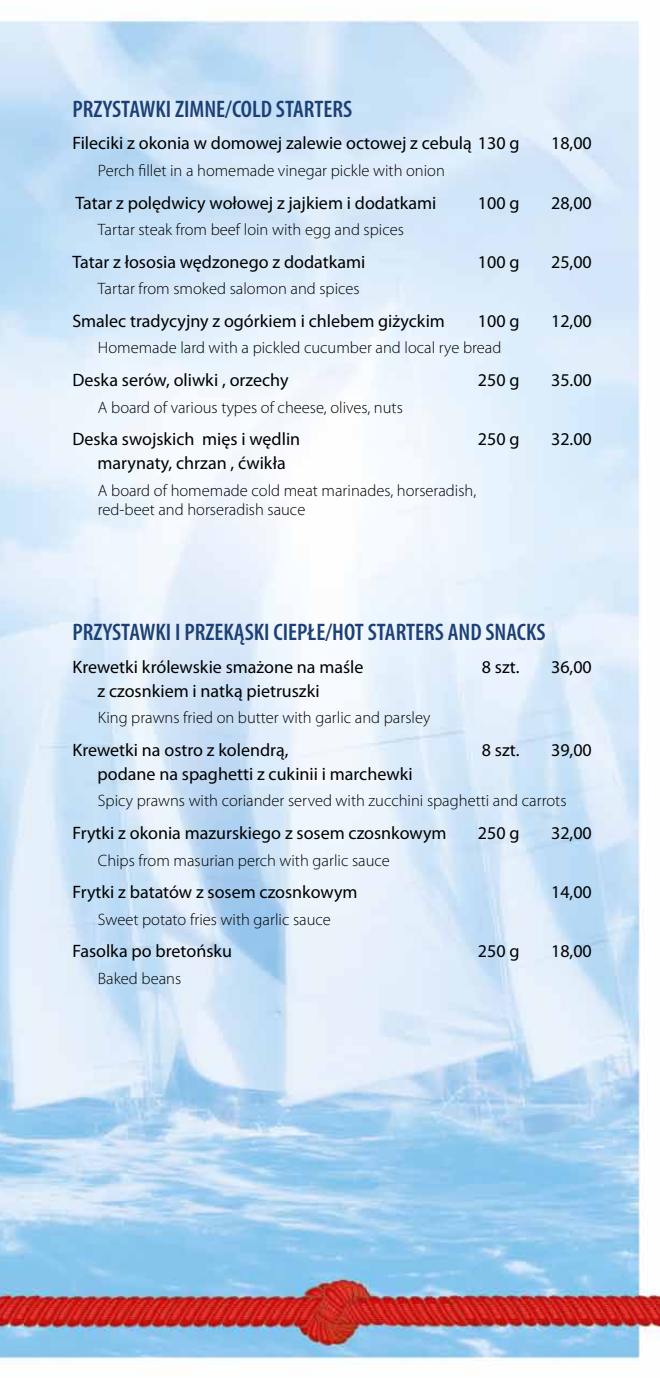
<style>
.page{position:relative;width:660px;height:1378px;background:#fff}
.page>*{position:absolute;margin:0;border:0;box-sizing:border-box;transform-origin:0 0}
.t1{font:600 condensed 24px "Myriad Pro";color:#1c4075}
.t2{font:18px "Myriad Pro";color:#000}
.t3{font:300 16.5px/19.8px "Myriad Pro";color:#000}
</style>
<div class="page">
<img style="left:0;top:18px;width:659px;height:1343px">
<h1 class="t1" style="left:72px;top:94px;width:281px">PRZYSTAWKI ZIMNE/COLD STARTERS</h1>
<p class="t2" style="left:72px;top:132px;width:448px">Fileciki z okonia w domowej zalewie octowej z cebulą 130 g</p>
<p class="t2" style="left:550px;top:132px;width:42px">18,00</p>
<p class="t3" style="left:98px;top:160px;width:348px">Perch fillet in a homemade vinegar pickle with onion</p>
<p class="t2" style="left:75px;top:191px;width:362px">Tatar z polędwicy wołowej z jajkiem i dodatkami</p>
<p class="t2" style="left:477px;top:191px;width:43px">100 g</p>
<p class="t2" style="left:550px;top:191px;width:42px">28,00</p>
<p class="t3" style="left:98px;top:220px;width:307px">Tartar steak from beef loin with egg and spices</p>
<p class="t2" style="left:72px;top:250px;width:294px">Tatar z łososia wędzonego z dodatkami</p>
<p class="t2" style="left:477px;top:250px;width:43px">100 g</p>
<p class="t2" style="left:550px;top:250px;width:42px">25,00</p>
<p class="t3" style="left:98px;top:279px;width:263px">Tartar from smoked salomon and spices</p>
<p class="t2" style="left:72px;top:310px;width:374px">Smalec tradycyjny z ogórkiem i chlebem giżyckim</p>
<p class="t2" style="left:477px;top:310px;width:43px">100 g</p>
<p class="t2" style="left:550px;top:310px;width:42px">12,00</p>
<p class="t3" style="left:98px;top:338px;width:404px">Homemade lard with a pickled cucumber and local rye bread</p>
<p class="t2" style="left:72px;top:369px;width:217px">Deska serów, oliwki , orzechy</p>
<p class="t2" style="left:477px;top:369px;width:43px">250 g</p>
<p class="t2" style="left:550px;top:369px;width:42px">35.00</p>
<p class="t3" style="left:98px;top:397px;width:306px">A board of various types of cheese, olives, nuts</p>
<p class="t2" style="left:72px;top:428px;width:229px">Deska swojskich mięs i wędlin</p>
<p class="t2" style="left:477px;top:428px;width:43px">250 g</p>
<p class="t2" style="left:550px;top:428px;width:42px">32.00</p>
<p class="t2" style="left:97px;top:452px;width:189px">marynaty, chrzan , ćwikła</p>
<p class="t3" style="left:98px;top:480px;width:379px">A board of homemade cold meat marinades, horseradish, red-beet and horseradish sauce</p>
<h1 class="t1" style="left:72px;top:617px;width:474px">PRZYSTAWKI I PRZEKĄSKI CIEPŁE/HOT STARTERS AND SNACKS</h1>
<p class="t2" style="left:72px;top:655px;width:292px">Krewetki królewskie smażone na maśle</p>
<p class="t2" style="left:481px;top:655px;width:39px">8 szt.</p>
<p class="t2" style="left:550px;top:655px;width:42px">36,00</p>
<p class="t2" style="left:97px;top:679px;width:223px">z czosnkiem i natką pietruszki</p>
<p class="t3" style="left:98px;top:708px;width:333px">King prawns fried on butter with garlic and parsley</p>
<p class="t2" style="left:72px;top:738px;width:217px">Krewetki na ostro z kolendrą,</p>
<p class="t2" style="left:481px;top:738px;width:39px">8 szt.</p>
<p class="t2" style="left:550px;top:738px;width:42px">39,00</p>
<p class="t2" style="left:97px;top:762px;width:316px">podane na spaghetti z cukinii i marchewki</p>
<p class="t3" style="left:98px;top:791px;width:469px">Spicy prawns with coriander served with zucchini spaghetti and carrots</p>
<p class="t2" style="left:72px;top:822px;width:375px">Frytki z okonia mazurskiego z sosem czosnkowym</p>
<p class="t2" style="left:477px;top:822px;width:43px">250 g</p>
<p class="t2" style="left:550px;top:822px;width:42px">32,00</p>
<p class="t3" style="left:98px;top:850px;width:293px">Chips from masurian perch with garlic sauce</p>
<p class="t2" style="left:72px;top:881px;width:286px">Frytki z batatów z sosem czosnkowym</p>
<p class="t2" style="left:550px;top:881px;width:42px">14,00</p>
<p class="t3" style="left:98px;top:909px;width:234px">Sweet potato fries with garlic sauce</p>
<p class="t2" style="left:72px;top:940px;width:161px">Fasolka po bretońsku</p>
<p class="t2" style="left:477px;top:940px;width:43px">250 g</p>
<p class="t2" style="left:550px;top:940px;width:42px">18,00</p>
<p class="t3" style="left:98px;top:968px;width:85px">Baked beans</p>
</div>
